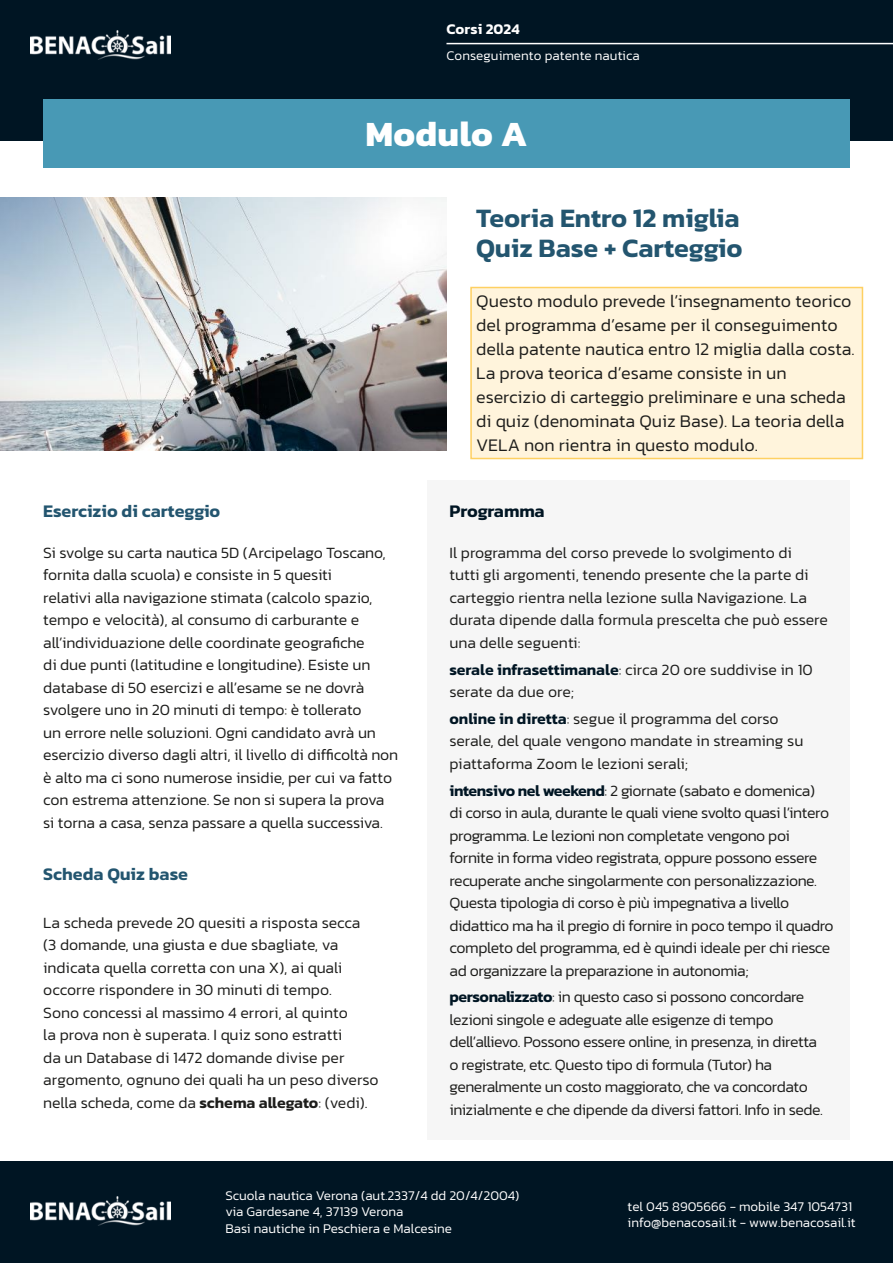
<style>
.page{position:relative;width:893px;height:1263px;background:#fff}
.page>*{position:absolute;margin:0;border:0;box-sizing:border-box;transform-origin:0 0}
.t1{font:700 36px "Kanit";letter-spacing:.005em;color:#fff}
.t2{font:600 27px/30px "Kanit";color:#23556f}
.t3{font:300 18px/24px "Kanit";color:#1d1d1b}
.t4{font:600 18px "Kanit";color:#23556f}
.t5{font:600 18px "Kanit";letter-spacing:-.01em;color:#001523}
.t6{font:300 15.9px/22.5px "Kanit";letter-spacing:-.02em;color:#1d1d1b}
.t7{font:300 15.9px/22.5px "Kanit";color:#1d1d1b}
.t8{font:600 15px "Kanit";letter-spacing:.005em;color:#fff}
.t9{font:300 13.5px/16.2px "Kanit";color:#fff}
.s1{font-weight:600}
.s2{font-weight:600;color:#001523}
</style>
<div class="page">
<div style="left:0;top:1161px;width:893px;height:102px;background:#001523"></div>
<img style="left:31px;top:1197px;width:140px;height:29px">
<div style="left:471px;top:287px;width:391px;height:171px;background:#fff4dc"></div>
<div style="left:0;top:0;width:893px;height:140px;background:#001523"></div>
<div style="left:43px;top:100px;width:807px;height:68px;background:#4899b5"></div>
<img style="left:0;top:198px;width:446px;height:253px">
<hr style="left:446px;top:43px;width:447px;height:1px;background:#fff">
<img style="left:31px;top:31px;width:140px;height:29px">
<div style="left:427px;top:480px;width:423px;height:660px;background:#f6f6f6"></div>
<div style="left:470px;top:287px;width:393px;height:172px;border:2px solid #fed062"></div>
<p class="t8" style="left:446px;top:17px;width:75px">Corsi 2024</p>
<p class="t9" style="left:446px;top:48px;width:195px">Conseguimento patente nautica</p>
<h1 class="t1" style="left:365px;top:106px;width:163px">Modulo A</h1>
<h2 class="t2" style="left:476px;top:203px;width:268px">Teoria Entro 12 miglia<br>Quiz Base + Carteggio</h2>
<p class="t4" style="left:43px;top:497px;width:179px">Esercizio di carteggio</p>
<p class="t6" style="left:43px;top:541px;width:357px">Si svolge su carta nautica 5D (Arcipelago Toscano, fornita dalla scuola) e consiste in 5 quesiti<br>relativi alla navigazione stimata (calcolo spazio, tempo e velocità), al consumo di carburante e all’individuazione delle coordinate geografiche<br>di due punti (latitudine e longitudine). Esiste un database di 50 esercizi e all’esame se ne dovrà svolgere uno in 20 minuti di tempo: è tollerato<br>un errore nelle soluzioni. Ogni candidato avrà un esercizio diverso dagli altri, il livello di difficoltà non è alto ma ci sono numerose insidie, per cui va fatto con estrema attenzione. Se non si supera la prova si torna a casa, senza passare a quella successiva.</p>
<p class="t4" style="left:43px;top:860px;width:146px">Scheda Quiz base</p>
<p class="t7" style="left:43px;top:911px;width:337px">La scheda prevede 20 quesiti a risposta secca<br>(3 domande, una giusta e due sbagliate, va indicata quella corretta con una X), ai quali occorre rispondere in 30 minuti di tempo.<br>Sono concessi al massimo 4 errori, al quinto<br>la prova non è superata. I quiz sono estratti<br>da un Database di 1472 domande divise per argomento, ognuno dei quali ha un peso diverso nella scheda, come da <span class="s1">schema allegato</span>: (vedi).</p>
<p class="t3" style="left:476px;top:288px;width:380px">Questo modulo prevede l’insegnamento teorico del programma d’esame per il conseguimento della patente nautica entro 12 miglia dalla costa.<br>La prova teorica d’esame consiste in un esercizio di carteggio preliminare e una scheda di quiz (denominata Quiz Base). La teoria della VELA non rientra in questo modulo.</p>
<p class="t5" style="left:449px;top:497px;width:97px">Programma</p>
<p class="t7" style="left:449px;top:541px;width:380px">Il programma del corso prevede lo svolgimento di<br>tutti gli argomenti, tenendo presente che la parte di carteggio rientra nella lezione sulla Navigazione. La durata dipende dalla formula prescelta che può essere una delle seguenti:</p>
<p class="t7" style="left:449px;top:658px;width:365px"><span class="s2">serale infrasettimanale</span>: circa 20 ore suddivise in 10 serate da due ore;</p>
<p class="t7" style="left:449px;top:707px;width:355px"><span class="s2">online in diretta</span>: segue il programma del corso serale, del quale vengono mandate in streaming su piattaforma Zoom le lezioni serali;</p>
<p class="t6" style="left:449px;top:779px;width:386px"><span class="s2">intensivo nel weekend</span>: 2 giornate (sabato e domenica)<br>di corso in aula, durante le quali viene svolto quasi l’intero programma. Le lezioni non completate vengono poi fornite in forma video registrata, oppure possono essere recuperate anche singolarmente con personalizzazione.<br>Questa tipologia di corso è più impegnativa a livello didattico ma ha il pregio di fornire in poco tempo il quadro completo del programma, ed è quindi ideale per chi riesce ad organizzare la preparazione in autonomia;</p>
<p class="t6" style="left:449px;top:986px;width:375px"><span class="s2">personalizzato</span>: in questo caso si possono concordare lezioni singole e adeguate alle esigenze di tempo dell’allievo. Possono essere online, in presenza, in diretta o registrate, etc. Questo tipo di formula (Tutor) ha generalmente un costo maggiorato, che va concordato inizialmente e che dipende da diversi fattori. Info in sede.</p>
<p class="t9" style="left:225px;top:1187px;width:295px">Scuola nautica Verona (aut.2337/4 dd 20/4/2004) via Gardesane 4, 37139 Verona<br>Basi nautiche in Peschiera e Malcesine</p>
<p class="t9" style="left:628px;top:1198px;width:229px">tel 045 8905666 - mobile 347 1054731 info@benacosail.it - www.benacosail.it</p>
</div>
